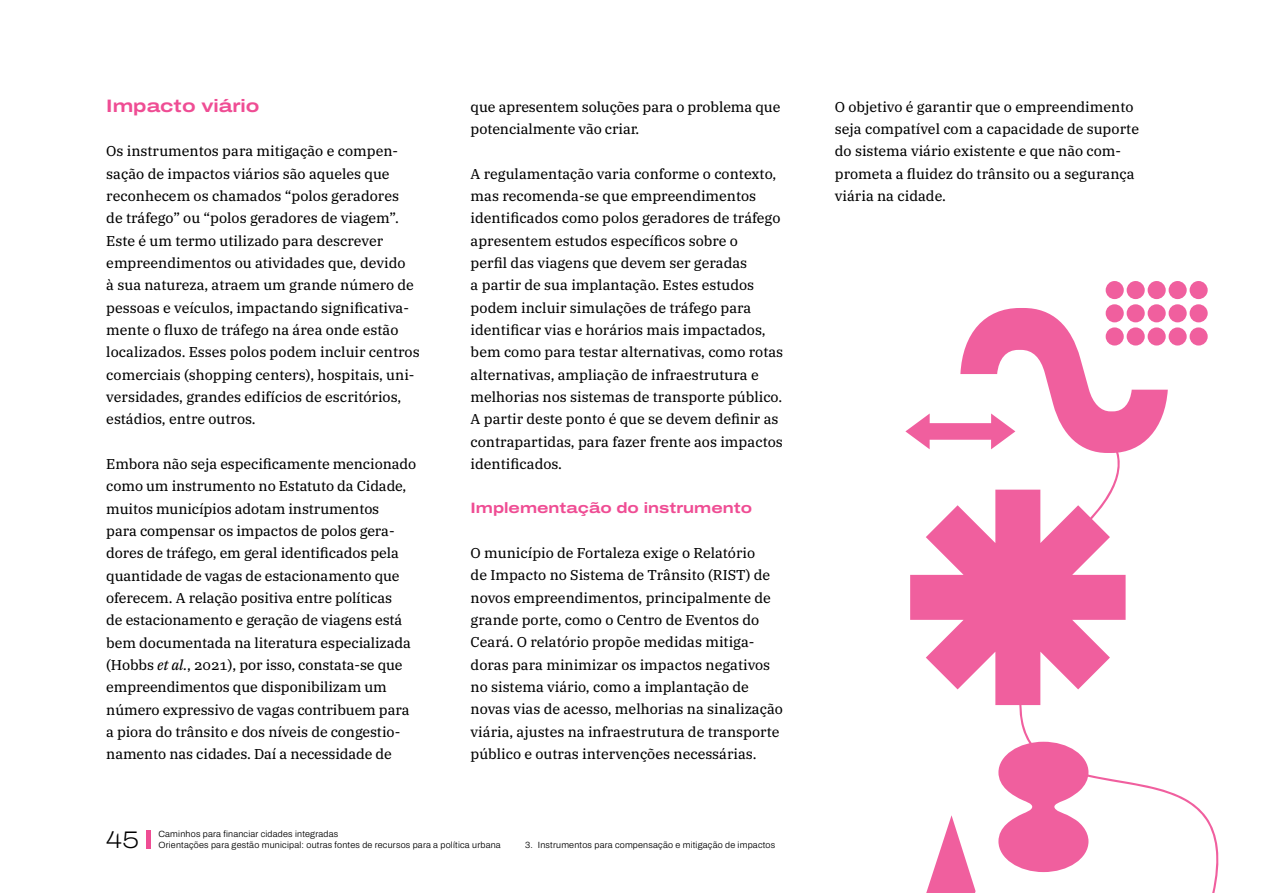
<style>
.page{position:relative;width:1263px;height:893px;background:#fff}
.page>*{position:absolute;margin:0;border:0;box-sizing:border-box;transform-origin:0 0}
.t1{font:200 24px "Archivo Expanded";color:#000}
.t2{font:700 18px "Archivo Expanded";color:#ef4d94}
.t3{font:700 15px "Archivo Expanded";color:#ef4d94}
.t4{font:14.25px/22.4px "IBM Plex Serif Text";color:#000}
.t5{font:300 9px/11.1px "Archivo";letter-spacing:.025em;color:#000}
.s1{font-style:italic}
</style>
<div class="page">
<hr style="left:147px;top:830px;width:4px;height:19px;background:#ef4d94">
<svg style="left:910px;top:545px;width:215px;height:132px;fill:#f05f9e"></svg>
<div style="left:1106px;top:281px;width:18px;height:18px;background:#f05f9e;border-radius:50%"></div>
<svg style="left:1106px;top:304px;width:18px;height:18px"></svg>
<div style="left:1127px;top:281px;width:18px;height:18px;background:#f05f9e;border-radius:50%"></div>
<svg style="left:1127px;top:304px;width:18px;height:18px"></svg>
<svg style="left:1147px;top:281px;width:19px;height:18px"></svg>
<svg style="left:1147px;top:304px;width:19px;height:18px"></svg>
<svg style="left:1168px;top:281px;width:19px;height:18px"></svg>
<svg style="left:1168px;top:304px;width:19px;height:18px"></svg>
<svg style="left:1168px;top:327px;width:19px;height:19px"></svg>
<svg style="left:1189px;top:281px;width:19px;height:18px"></svg>
<svg style="left:1189px;top:304px;width:19px;height:18px"></svg>
<svg style="left:1189px;top:327px;width:19px;height:19px"></svg>
<svg style="left:926px;top:677px;width:293px;height:216px"></svg>
<svg style="left:905px;top:308px;width:263px;height:237px"></svg>
<p class="t2" style="left:106px;top:92px;width:155px">Impacto viário</p>
<p class="t4" style="left:106px;top:139px;width:315px">Os instrumentos para mitigação e compen&shy;sação de impactos viários são aqueles que reconhecem os chamados “polos geradores<br>de tráfego” ou “polos geradores de viagem”.<br>Este é um termo utilizado para descrever empreendimentos ou atividades que, devido<br>à sua natureza, atraem um grande número de pessoas e veículos, impactando significativa&shy;mente o fluxo de tráfego na área onde estão localizados. Esses polos podem incluir centros comerciais (shopping centers), hospitais, uni&shy;versidades, grandes edifícios de escritórios, estádios, entre outros.</p>
<p class="t4" style="left:106px;top:451px;width:311px">Embora não seja especificamente mencionado como um instrumento no Estatuto da Cidade, muitos municípios adotam instrumentos<br>para compensar os impactos de polos gera&shy;dores de tráfego, em geral identificados pela quantidade de vagas de estacionamento que oferecem. A relação positiva entre políticas<br>de estacionamento e geração de viagens está bem documentada na literatura especializada (Hobbs <span class="s1">et al.</span>, 2021), por isso, constata-se que empreendimentos que disponibilizam um número expressivo de vagas contribuem para a piora do trânsito e dos níveis de congestio&shy;namento nas cidades. Daí a necessidade de</p>
<p class="t4" style="left:471px;top:94px;width:311px">que apresentem soluções para o problema que potencialmente vão criar.</p>
<p class="t4" style="left:471px;top:161px;width:314px">A regulamentação varia conforme o contexto, mas recomenda-se que empreendimentos identificados como polos geradores de tráfego apresentem estudos específicos sobre o<br>perfil das viagens que devem ser geradas<br>a partir de sua implantação. Estes estudos podem incluir simulações de tráfego para identificar vias e horários mais impactados, bem como para testar alternativas, como rotas alternativas, ampliação de infraestrutura e melhorias nos sistemas de transporte público.<br>A partir deste ponto é que se devem definir as contrapartidas, para fazer frente aos impactos identificados.</p>
<p class="t3" style="left:471px;top:497px;width:283px">Implementação do instrumento</p>
<p class="t4" style="left:471px;top:541px;width:314px">O município de Fortaleza exige o Relatório<br>de Impacto no Sistema de Trânsito (RIST) de novos empreendimentos, principalmente de grande porte, como o Centro de Eventos do Ceará. O relatório propõe medidas mitiga&shy;doras para minimizar os impactos negativos no sistema viário, como a implantação de novas vias de acesso, melhorias na sinalização viária, ajustes na infraestrutura de transporte público e outras intervenções necessárias.</p>
<h1 class="t1" style="left:106px;top:822px;width:35px">45</h1>
<p class="t5" style="left:158px;top:828px;width:344px">Caminhos para financiar cidades integradas<br>Orientações para gestão municipal: outras fontes de recursos para a política urbana</p>
<p class="t5" style="left:525px;top:840px;width:252px">3. Instrumentos para compensação e mitigação de impactos</p>
<p class="t4" style="left:835px;top:94px;width:306px">O objetivo é garantir que o empreendimento seja compatível com a capacidade de suporte do sistema viário existente e que não com&shy;prometa a fluidez do trânsito ou a segurança viária na cidade.</p>
</div>
